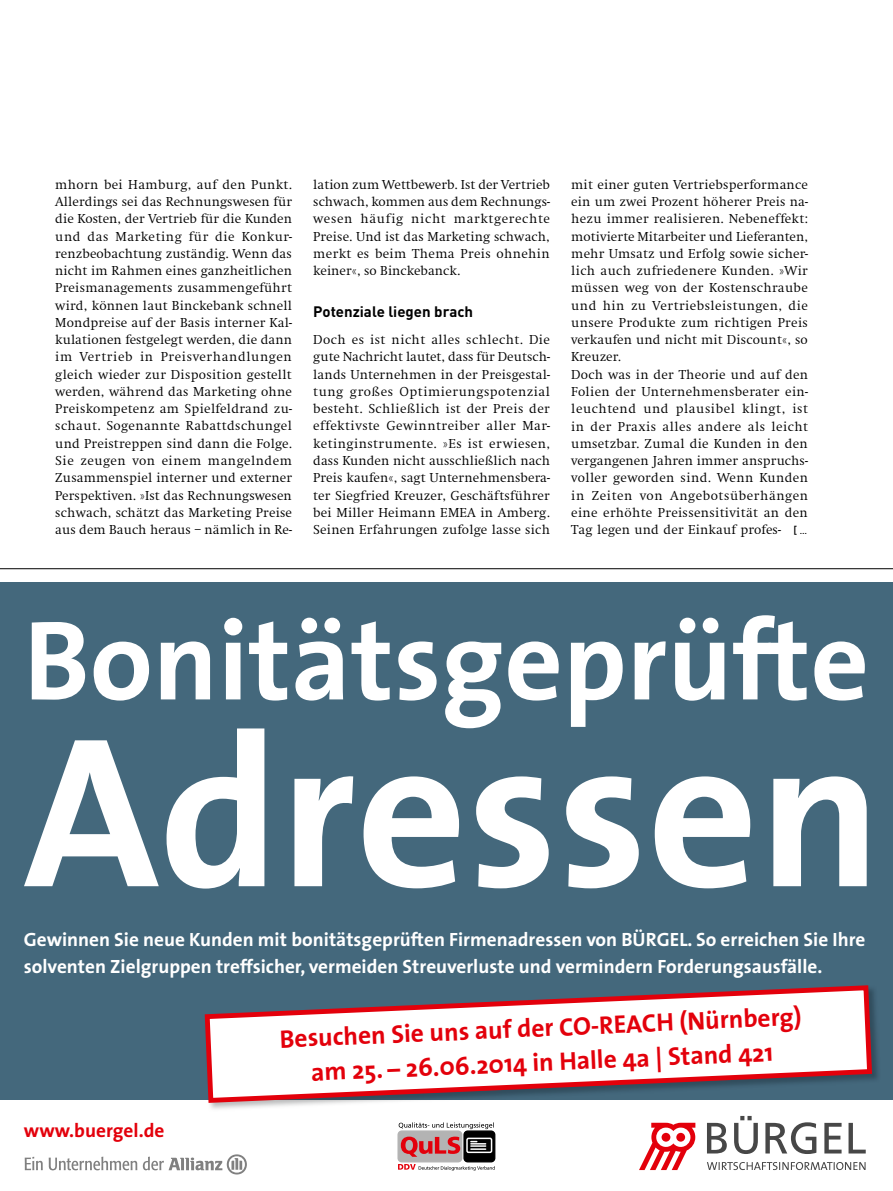
<style>
.page{position:relative;width:893px;height:1191px;background:#fff}
.page>*{position:absolute;margin:0;border:0;box-sizing:border-box;transform-origin:0 0}
.t1{font:700 216px "The Sans";color:#fff}
.t2{font:700 114px "The Sans";color:#fff}
.t3{font:700 25.5px/34.5px "The Sans";color:#e3000b;text-align:center}
.t4{font:700 19.35px/27px "The Sans";color:#fff}
.t5{font:700 19.35px "The Sans";color:#e3000b}
.t6{font:700 15px "DINOT";color:#000}
.t7{font:300 13.5px/17.2px "Swift EF";letter-spacing:.015em;color:#000;text-align:justify}
.s1{font-family:"DINOT";font-weight:500;font-size:10.5px}
.s2{font-family:"DINOT";font-weight:500;font-size:9px}
</style>
<div class="page">
<div style="left:0;top:583px;width:893px;height:517px;background:#44687c"></div>
<svg style="left:707px;top:1116px;width:51px;height:38px"></svg>
<svg style="left:765px;top:1122px;width:51px;height:32px"></svg>
<svg style="left:824px;top:1122px;width:17px;height:31px"></svg>
<svg style="left:848px;top:1122px;width:18px;height:31px"></svg>
<svg style="left:707px;top:1162px;width:158px;height:8px"></svg>
<svg style="left:639px;top:1122px;width:56px;height:48px"></svg>
<svg style="left:25px;top:1156px;width:18px;height:14px"></svg>
<svg style="left:49px;top:1156px;width:88px;height:14px"></svg>
<svg style="left:143px;top:1154px;width:104px;height:20px"></svg>
<svg style="left:204px;top:985px;width:671px;height:120px"></svg>
<div style="left:398px;top:1131px;width:64px;height:30px;background:#b3b3b3;border-radius:4px"></div>
<div style="left:397px;top:1130px;width:65px;height:32px;border:1px solid #b3b3b3;border-radius:4px"></div>
<div style="left:464px;top:1131px;width:31px;height:30px;background:#000;border-radius:4px"></div>
<div style="left:463px;top:1130px;width:32px;height:32px;border:1px solid #000;border-radius:4px"></div>
<svg style="left:398px;top:1164px;width:97px;height:6px"></svg>
<svg style="left:399px;top:1122px;width:95px;height:7px"></svg>
<svg style="left:401px;top:1135px;width:92px;height:21px"></svg>
<hr style="left:0;top:568px;width:893px;height:1px;background:#000">
<p class="t7" style="left:55px;top:176px;width:238px">mhorn bei Hamburg, auf den Punkt.<br>Allerdings sei das Rechnungswesen für die Kosten, der Vertrieb für die Kunden und das Marketing für die Konkur&shy;renzbeobachtung zuständig. Wenn das nicht im Rahmen eines ganzheitlichen Preismanagements zusammengeführt wird, können laut Binckebank schnell Mondpreise auf der Basis interner Kal&shy;kulationen festgelegt werden, die dann im Vertrieb in Preisverhandlungen gleich wieder zur Disposition gestellt werden, während das Marketing ohne Preiskompetenz am Spielfeldrand zu&shy;schaut. Sogenannte Rabattdschungel und Preistreppen sind dann die Folge.<br>Sie zeugen von einem mangelndem Zusammenspiel interner und externer Perspektiven. »Ist das Rechnungswesen schwach, schätzt das Marketing Preise aus dem Bauch heraus – nämlich in Re-</p>
<p class="t7" style="left:313px;top:176px;width:238px">lation zum Wettbewerb. Ist der Vertrieb schwach, kommen aus dem Rechnungs&shy;wesen häufig nicht marktgerechte Preise. Und ist das Marketing schwach, merkt es beim Thema Preis ohnehin keiner«, so Binckebanck.</p>
<p class="t6" style="left:313px;top:302px;width:161px">Potenziale liegen brach</p>
<p class="t7" style="left:313px;top:331px;width:238px">Doch es ist nicht alles schlecht. Die gute Nachricht lautet, dass für Deutsch&shy;lands Unternehmen in der Preisgestal&shy;tung großes Optimierungspotenzial besteht. Schließlich ist der Preis der effektivste Gewinntreiber aller Mar&shy;ketinginstrumente. »Es ist erwiesen, dass Kunden nicht ausschließlich nach Preis kaufen«, sagt Unternehmensbera&shy;ter Siegfried Kreuzer, Geschäftsführer bei Miller Heimann EMEA in Amberg.<br>Seinen Erfahrungen zufolge lasse sich</p>
<p class="t7" style="left:571px;top:176px;width:238px;text-align:left">mit einer guten Vertriebsperformance ein um zwei Prozent höherer Preis na&shy;hezu immer realisieren. Nebeneffekt: motivierte Mitarbeiter und Lieferanten, mehr Umsatz und Erfolg sowie sicher&shy;lich auch zufriedenere Kunden. »Wir müssen weg von der Kostenschraube und hin zu Vertriebsleistungen, die unsere Produkte zum richtigen Preis verkaufen und nicht mit Discount«, so Kreuzer.<br>Doch was in der Theorie und auf den Folien der Unternehmensberater ein&shy;leuchtend und plausibel klingt, ist in der Praxis alles andere als leicht umsetzbar. Zumal die Kunden in den vergangenen Jahren immer anspruchs&shy;voller geworden sind. Wenn Kunden in Zeiten von Angebotsüberhängen eine erhöhte Preissensitivität an den Tag legen und der Einkauf profes- <span class="s1">[</span> <span class="s2">…</span></p>
<h2 class="t2" style="left:24px;top:565px;width:847px">Bonitätsgeprüfte</h2>
<h1 class="t1" style="left:24px;top:632px;width:859px">Adressen</h1>
<h3 class="t4" style="left:24px;top:925px;width:843px">Gewinnen Sie neue Kunden mit bonitätsgeprüften Firmenadressen von BÜRGEL. So erreichen Sie Ihre solventen Zielgruppen treffsicher, vermeiden Streuverluste und vermindern Forderungsausfälle.</h3>
<h3 class="t3" style="left:279px;top:1019px;width:524px;rotate:-2deg">Besuchen Sie uns auf der CO-REACH (Nürnberg) am 25. – 26.06.2014 in Halle 4a | Stand 421</h3>
<h3 class="t5" style="left:24px;top:1114px;width:142px">www.buergel.de</h3>
</div>
